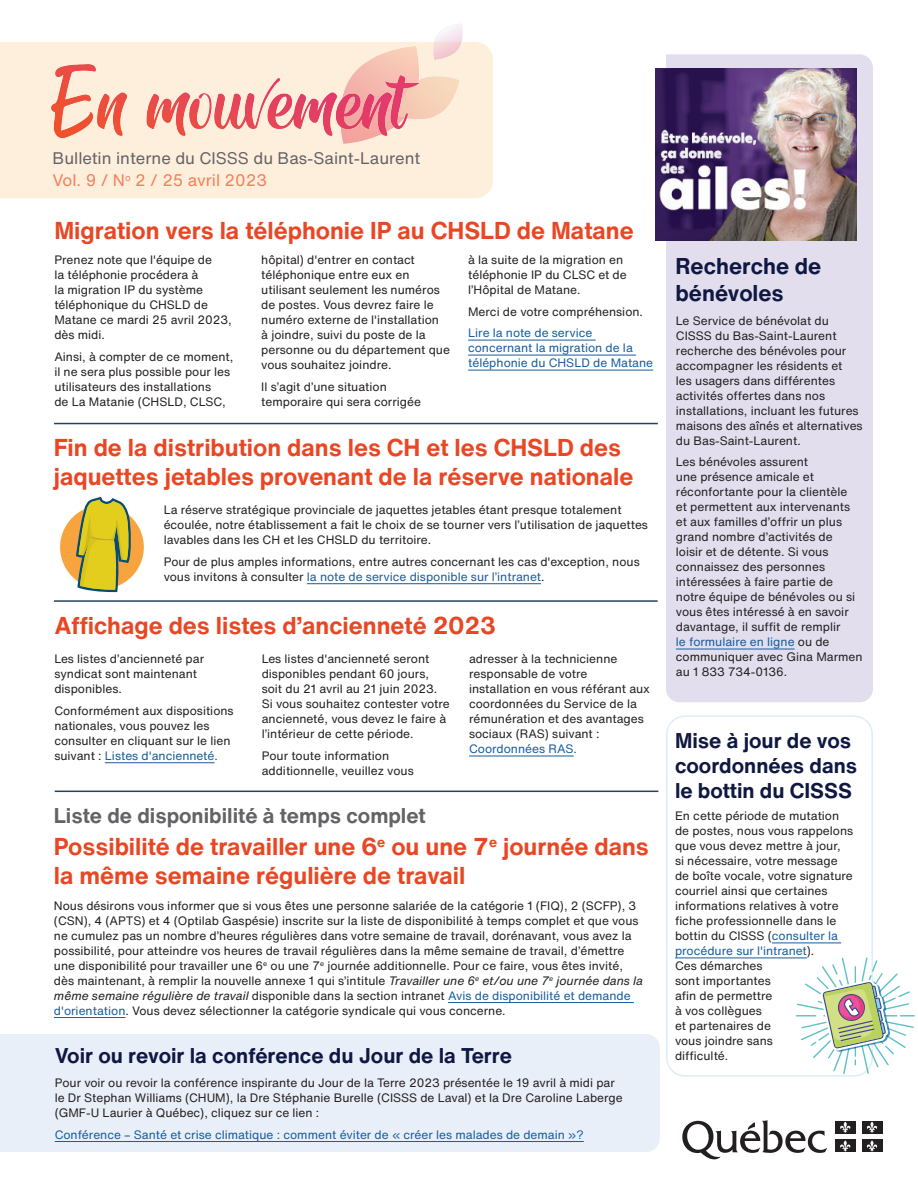
<style>
.page{position:relative;width:918px;height:1188px;background:#fff}
.page>*{position:absolute;margin:0;border:0;box-sizing:border-box;transform-origin:0 0}
.t1{font:700 24px/28.8px "Helvetica Now Text";color:#e94724}
.t2{font:700 22.5px/27px "Helvetica Now Text";color:#0f1842}
.t3{font:700 21px/25.2px "Helvetica Now Text";color:#0f1842}
.t4{font:700 21px "Helvetica Now Text";color:#636366}
.t5{font:16.5px "Helvetica Now Text";color:#636366}
.t6{font:16.5px "Helvetica Now Text";color:#f47f57}
.t7{font:12px/15px "Helvetica Now Text";color:#231f20}
.t8{font:12px/15px "Helvetica Now Text";color:#175d9e}
.s1{color:#175d9e}
.s2{font-style:italic}
</style>
<div class="page">
<div style="left:0;top:1034px;width:660px;height:118px;background:#e9eff8"></div>
<div style="left:0;top:42px;width:493px;height:156px;background:#feefdd"></div>
<svg style="left:682px;top:1120px;width:145px;height:40px"></svg>
<div style="left:835px;top:1121px;width:21px;height:13px;background:#231f20"></div>
<svg style="left:840px;top:1121px;width:11px;height:12px"></svg>
<div style="left:862px;top:1121px;width:20px;height:13px;background:#231f20"></div>
<svg style="left:866px;top:1121px;width:12px;height:12px"></svg>
<div style="left:835px;top:1140px;width:21px;height:12px;background:#231f20"></div>
<svg style="left:840px;top:1140px;width:11px;height:12px"></svg>
<div style="left:862px;top:1140px;width:20px;height:12px;background:#231f20"></div>
<svg style="left:866px;top:1140px;width:12px;height:12px"></svg>
<img style="left:329px;top:24px;width:147px;height:137px">
<img style="left:32px;top:52px;width:403px;height:108px">
<div style="left:666px;top:54px;width:207px;height:648px;background:#e2deee"></div>
<hr style="left:54px;top:423px;width:604px;height:1px;background:#25435d">
<hr style="left:54px;top:600px;width:604px;height:2px;background:#25435d">
<hr style="left:55px;top:791px;width:603px;height:1px;background:#25435d">
<hr style="left:676px;top:649px;width:119px;height:1px;background:#175d9e">
<div style="left:666px;top:716px;width:207px;height:361px;border:2px solid #deedf6;border-radius:18px"></div>
<hr style="left:468px;top:340px;width:128px;height:1px;background:#175d9e">
<hr style="left:468px;top:355px;width:168px;height:1px;background:#175d9e">
<hr style="left:468px;top:370px;width:185px;height:1px;background:#175d9e">
<img style="left:656px;top:68px;width:201px;height:173px">
<hr style="left:55px;top:1141px;width:529px;height:1px;background:#175d9e">
<hr style="left:307px;top:583px;width:234px;height:1px;background:#175d9e">
<hr style="left:448px;top:1002px;width:186px;height:1px;background:#175d9e">
<hr style="left:54px;top:1017px;width:71px;height:1px;background:#175d9e">
<hr style="left:105px;top:762px;width:110px;height:1px;background:#175d9e">
<hr style="left:469px;top:756px;width:105px;height:1px;background:#175d9e">
<div style="left:60px;top:505px;width:84px;height:84px;background:#f7a33e;border-radius:50%"></div>
<svg style="left:76px;top:497px;width:56px;height:95px"></svg>
<hr style="left:772px;top:943px;width:69px;height:1px;background:#175d9e">
<hr style="left:675px;top:958px;width:132px;height:1px;background:#175d9e">
<svg style="left:796px;top:957px;width:119px;height:117px"></svg>
<h3 class="t5" style="left:53px;top:146px;width:369px">Bulletin interne du CISSS du Bas-Saint-Laurent</h3>
<h3 class="t6" style="left:52px;top:168px;width:216px">Vol. 9 / N<sup>o</sup> 2 / 25 avril 2023</h3>
<h1 class="t1" style="left:54px;top:215px;width:581px">Migration vers la téléphonie IP au CHSLD de Matane</h1>
<p class="t7" style="left:54px;top:252px;width:179px">Prenez note que l'équipe de<br>la téléphonie procédera à<br>la migration IP du système téléphonique du CHSLD de<br>Matane ce mardi 25 avril 2023, dès midi.</p>
<p class="t7" style="left:54px;top:349px;width:181px">Ainsi, à compter de ce moment, il ne sera plus possible pour les utilisateurs des installations<br>de La Matanie (CHSLD, CLSC,</p>
<p class="t7" style="left:261px;top:252px;width:190px">hôpital) d'entrer en contact téléphonique entre eux en utilisant seulement les numéros de postes. Vous devrez faire le numéro externe de l'installation<br>à joindre, suivi du poste de la personne ou du département que vous souhaitez joindre.</p>
<p class="t7" style="left:261px;top:379px;width:161px">Il s’agit d’une situation temporaire qui sera corrigée</p>
<p class="t7" style="left:468px;top:252px;width:160px">à la suite de la migration en téléphonie IP du CLSC et de l’Hôpital de Matane.</p>
<p class="t7" style="left:468px;top:304px;width:176px">Merci de votre compréhension.</p>
<p class="t8" style="left:468px;top:325px;width:187px">Lire la note de service concernant la migration de la téléphonie du CHSLD de Matane</p>
<h2 class="t2" style="left:676px;top:251px;width:147px">Recherche de bénévoles</h2>
<p class="t7" style="left:676px;top:312px;width:188px">Le Service de bénévolat du<br>CISSS du Bas-Saint-Laurent recherche des bénévoles pour accompagner les résidents et<br>les usagers dans différentes activités offertes dans nos installations, incluant les futures maisons des aînés et alternatives du Bas-Saint-Laurent.</p>
<p class="t7" style="left:676px;top:454px;width:188px">Les bénévoles assurent<br>une présence amicale et réconfortante pour la clientèle<br>et permettent aux intervenants et aux familles d’offrir un plus grand nombre d’activités de<br>loisir et de détente. Si vous connaissez des personnes intéressées à faire partie de notre équipe de bénévoles ou si vous êtes intéressé à en savoir davantage, il suffit de remplir<br><span class="s1">le formulaire en ligne</span> ou de communiquer avec Gina Marmen au 1 833 734-0136.</p>
<h1 class="t1" style="left:54px;top:432px;width:581px">Fin de la distribution dans les CH et les CHSLD des jaquettes jetables provenant de la réserve nationale</h1>
<p class="t7" style="left:164px;top:502px;width:486px">La réserve stratégique provinciale de jaquettes jetables étant presque totalement écoulée, notre établissement a fait le choix de se tourner vers l’utilisation de jaquettes lavables dans les CH et les CHSLD du territoire.</p>
<p class="t7" style="left:164px;top:554px;width:478px">Pour de plus amples informations, entre autres concernant les cas d'exception, nous vous invitons à consulter <span class="s1">la note de service disponible sur l’intranet</span>.</p>
<h1 class="t1" style="left:54px;top:610px;width:443px">Affichage des listes d’ancienneté 2023</h1>
<p class="t7" style="left:262px;top:651px;width:189px">Les listes d'ancienneté seront disponibles pendant 60 jours, soit du 21 avril au 21 juin 2023.<br>Si vous souhaitez contester votre ancienneté, vous devez le faire à l’intérieur de cette période.</p>
<p class="t7" style="left:262px;top:748px;width:154px">Pour toute information additionnelle, veuillez vous</p>
<p class="t7" style="left:54px;top:651px;width:151px">Les listes d’ancienneté par syndicat sont maintenant disponibles.</p>
<p class="t7" style="left:54px;top:703px;width:181px">Conformément aux dispositions nationales, vous pouvez les consulter en cliquant sur le lien suivant : <span class="s1">Listes d'ancienneté.</span></p>
<p class="t7" style="left:469px;top:651px;width:182px">adresser à la technicienne responsable de votre installation en vous référant aux coordonnées du Service de la rémunération et des avantages sociaux (RAS) suivant :</p>
<p class="t8" style="left:469px;top:741px;width:109px">Coordonnées RAS.</p>
<h3 class="t3" style="left:675px;top:727px;width:184px">Mise à jour de vos coordonnées dans le bottin du CISSS</h3>
<p class="t7" style="left:675px;top:808px;width:180px">En cette période de mutation de postes, nous vous rappelons que vous devez mettre à jour,<br>si nécessaire, votre message de boîte vocale, votre signature courriel ainsi que certaines informations relatives à votre fiche professionnelle dans le bottin du CISSS (<span class="s1">consulter la procédure sur l'intranet</span>).<br>Ces démarches<br>sont importantes<br>afin de permettre<br>à vos collègues<br>et partenaires de<br>vous joindre sans<br>difficulté.</p>
<h3 class="t4" style="left:54px;top:800px;width:373px">Liste de disponibilité à temps complet</h3>
<h1 class="t1" style="left:54px;top:831px;width:597px">Possibilité de travailler une 6<sup>e</sup> ou une 7<sup>e</sup> journée dans la même semaine régulière de travail</h1>
<p class="t7" style="left:54px;top:898px;width:591px">Nous désirons vous informer que si vous êtes une personne salariée de la catégorie 1 (FIQ), 2 (SCFP), 3 (CSN), 4 (APTS) et 4 (Optilab Gaspésie) inscrite sur la liste de disponibilité à temps complet et que vous ne cumulez pas un nombre d’heures régulières dans votre semaine de travail, dorénavant, vous avez la possibilité, pour atteindre vos heures de travail régulières dans la même semaine de travail, d’émettre une disponibilité pour travailler une 6<sup>e</sup> ou une 7<sup>e</sup> journée additionnelle. Pour ce faire, vous êtes invité, dès maintenant, à remplir la nouvelle annexe 1 qui s’intitule <span class="s2">Travailler une 6</span><sup>e</sup> <span class="s2">et/ou une 7</span><sup>e</sup> <span class="s2">journée dans la même semaine régulière de travail</span> disponible dans la section intranet <span class="s1">Avis de disponibilité et demande d'orientation</span>. Vous devez sélectionner la catégorie syndicale qui vous concerne.</p>
<h3 class="t3" style="left:55px;top:1042px;width:459px">Voir ou revoir la conférence du Jour de la Terre</h3>
<p class="t7" style="left:55px;top:1075px;width:570px">Pour voir ou revoir la conférence inspirante du Jour de la Terre 2023 présentée le 19 avril à midi par le Dr Stephan Williams (CHUM), la Dre Stéphanie Burelle (CISSS de Laval) et la Dre Caroline Laberge (GMF-U Laurier à Québec), cliquez sur ce lien :</p>
<p class="t8" style="left:55px;top:1127px;width:531px">Conférence – Santé et crise climatique : comment éviter de « créer les malades de demain »?</p>
</div>
